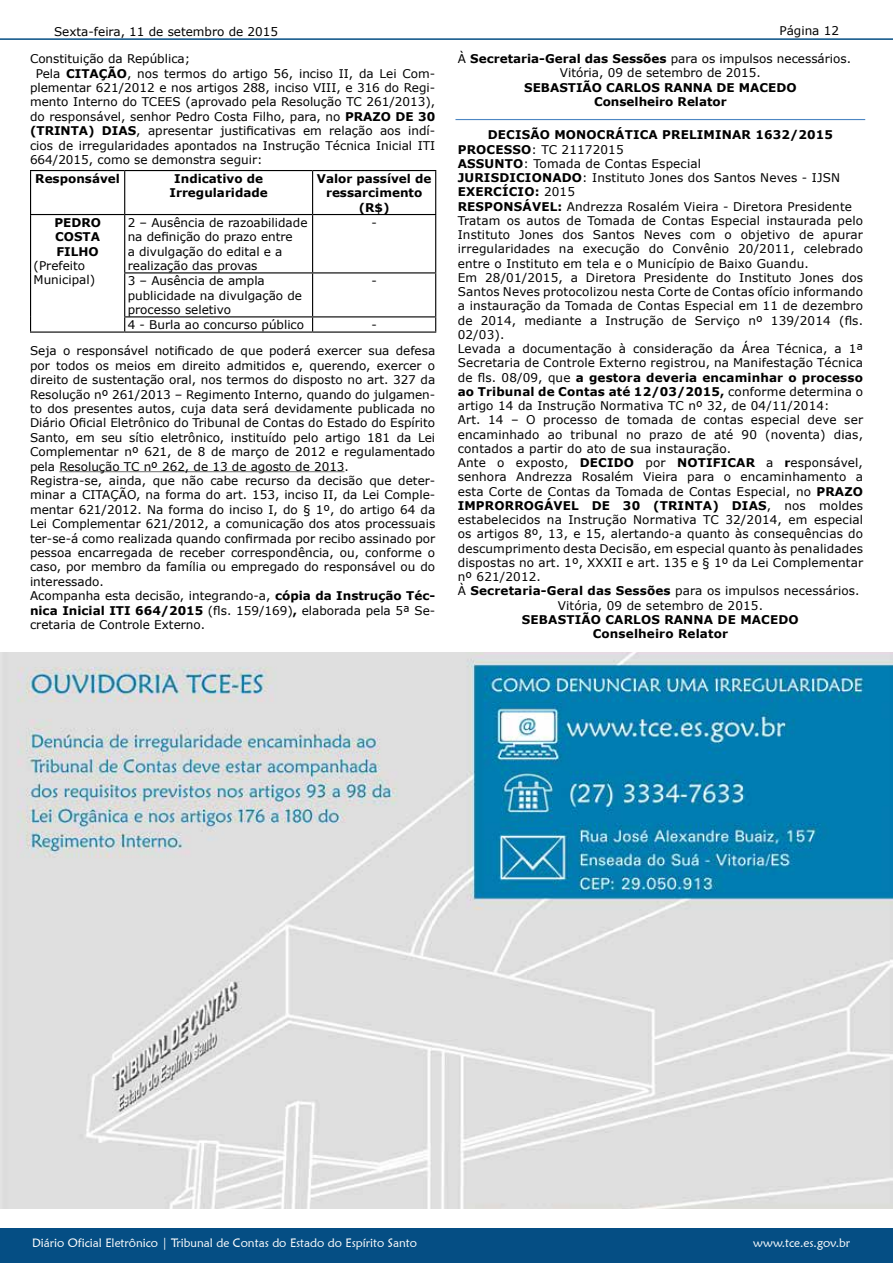
<style>
.page{position:relative;width:893px;height:1263px;background:#fff}
.page>*{position:absolute;margin:0;border:0;box-sizing:border-box;transform-origin:0 0}
.t1{font:12px/14.4px "Verdana";color:#000}
.t2{font:700 12px/14.4px "Verdana";letter-spacing:.01em;color:#000;text-align:center}
.t3{font:12px "Maiandra GD";color:#fff}
.s1{font-weight:700}
.s2{font-weight:400}
</style>
<div class="page">
<div style="left:0;top:1229px;width:893px;height:34px;background:#054e84"></div>
<hr style="left:0;top:38px;width:893px;height:2px;background:#054e84">
<hr style="left:59px;top:471px;width:285px;height:1px;background:#6d6d6d">
<hr style="left:30px;top:170px;width:95px;height:1px;background:#000">
<hr style="left:125px;top:170px;width:188px;height:1px;background:#000">
<hr style="left:313px;top:170px;width:123px;height:1px;background:#000">
<hr style="left:30px;top:214px;width:95px;height:1px;background:#000">
<hr style="left:125px;top:214px;width:188px;height:1px;background:#000">
<hr style="left:313px;top:214px;width:123px;height:1px;background:#000">
<hr style="left:124px;top:272px;width:189px;height:1px;background:#000">
<hr style="left:313px;top:272px;width:123px;height:1px;background:#000">
<hr style="left:124px;top:316px;width:189px;height:1px;background:#000">
<hr style="left:313px;top:316px;width:123px;height:1px;background:#000">
<hr style="left:30px;top:331px;width:95px;height:2px;background:#000">
<hr style="left:125px;top:331px;width:188px;height:2px;background:#000">
<hr style="left:313px;top:331px;width:123px;height:2px;background:#000">
<hr style="left:30px;top:171px;width:1px;height:43px;background:#000">
<hr style="left:30px;top:215px;width:1px;height:58px;background:#000">
<hr style="left:30px;top:273px;width:1px;height:44px;background:#000">
<svg style="left:30px;top:317px;width:1px;height:14px"></svg>
<hr style="left:124px;top:171px;width:1px;height:43px;background:#000">
<hr style="left:312px;top:171px;width:1px;height:43px;background:#000">
<hr style="left:435px;top:171px;width:1px;height:43px;background:#000">
<hr style="left:124px;top:215px;width:1px;height:57px;background:#000">
<hr style="left:312px;top:215px;width:1px;height:57px;background:#000">
<hr style="left:435px;top:215px;width:1px;height:57px;background:#000">
<hr style="left:124px;top:273px;width:1px;height:43px;background:#000">
<hr style="left:312px;top:273px;width:1px;height:43px;background:#000">
<hr style="left:435px;top:273px;width:1px;height:43px;background:#000">
<svg style="left:124px;top:317px;width:1px;height:14px"></svg>
<svg style="left:312px;top:317px;width:1px;height:14px"></svg>
<svg style="left:435px;top:317px;width:1px;height:14px"></svg>
<hr style="left:455px;top:119px;width:410px;height:1px;background:#4d87c4">
<img style="left:0;top:652px;width:893px;height:557px">
<p class="t1" style="left:54px;top:24px;width:226px">Sexta-feira, 11 de setembro de 2015</p>
<p class="t1" style="left:30px;top:51px;width:162px">Constituição da República;</p>
<p class="t1" style="left:36px;top:66px;width:401px">Pela <span class="s1">CITAÇÃO</span>, nos termos do artigo 56, inciso II, da Lei Com-</p>
<p class="t1" style="left:30px;top:80px;width:407px">plementar 621/2012 e nos artigos 288, inciso VIII, e 316 do Regi-</p>
<p class="t1" style="left:30px;top:95px;width:407px">mento Interno do TCEES (aprovado pela Resolução TC 261/2013),</p>
<p class="t1" style="left:30px;top:109px;width:407px">do responsável, senhor Pedro Costa Filho, para, no <span class="s1">PRAZO DE 30</span></p>
<p class="t1" style="left:30px;top:123px;width:407px"><span class="s1">(TRINTA) DIAS</span>, apresentar justificativas em relação aos indí-</p>
<p class="t1" style="left:30px;top:138px;width:407px">cios de irregularidades apontados na Instrução Técnica Inicial ITI</p>
<p class="t1" style="left:30px;top:152px;width:234px">664/2015, como se demonstra seguir:</p>
<p class="t2" style="left:35px;top:171px;width:86px">Responsável</p>
<p class="t2" style="left:169px;top:171px;width:100px">Indicativo de<br>Irregularidade</p>
<p class="t2" style="left:317px;top:171px;width:116px">Valor passível de ressarcimento (R$)</p>
<p class="t2" style="left:54px;top:215px;width:48px;text-align:justify">PEDRO COSTA FILHO</p>
<p class="t1" style="left:34px;top:258px;width:63px">(Prefeito<br>Municipal)</p>
<p class="t1" style="left:128px;top:215px;width:181px">2 – Ausência de razoabilidade na definição do prazo entre<br>a divulgação do edital e a realização das provas</p>
<p class="t1" style="left:371px;top:215px;width:7px">-</p>
<p class="t1" style="left:128px;top:273px;width:176px">3 – Ausência de ampla publicidade na divulgação de processo seletivo</p>
<p class="t1" style="left:371px;top:273px;width:7px">-</p>
<p class="t1" style="left:128px;top:317px;width:178px">4 - Burla ao concurso público</p>
<p class="t1" style="left:30px;top:311px;width:407px;line-height:26.4px;text-indent:341px">-<br>Seja o responsável notificado de que poderá exercer sua defesa</p>
<p class="t1" style="left:30px;top:358px;width:407px">por todos os meios em direito admitidos e, querendo, exercer o direito de sustentação oral, nos termos do disposto no art. 327 da Resolução nº 261/2013 – Regimento Interno, quando do julgamen&shy;to dos presentes autos, cuja data será devidamente publicada no Diário Oficial Eletrônico do Tribunal de Contas do Estado do Espírito Santo, em seu sítio eletrônico, instituído pelo artigo 181 da Lei Complementar nº 621, de 8 de março de 2012 e regulamentado pela Resolução TC nº 262, de 13 de agosto de 2013.<br>Registra-se, ainda, que não cabe recurso da decisão que deter&shy;minar a CITAÇÃO, na forma do art. 153, inciso II, da Lei Comple&shy;mentar 621/2012. Na forma do inciso I, do § 1º, do artigo 64 da Lei Complementar 621/2012, a comunicação dos atos processuais ter-se-á como realizada quando confirmada por recibo assinado por pessoa encarregada de receber correspondência, ou, conforme o caso, por membro da família ou empregado do responsável ou do interessado.<br>Acompanha esta decisão, integrando-a, <span class="s1">cópia da Instrução Téc&shy;nica Inicial ITI 664/2015</span> (fls. 159/169)<span class="s1">,</span> elaborada pela 5ª Se&shy;cretaria de Controle Externo.</p>
<p class="t1" style="left:779px;top:23px;width:61px">Página 12</p>
<p class="t1" style="left:560px;top:51px;width:293px;text-indent:-102px">À <span class="s1">Secretaria-Geral das Sessões</span> para os impulsos necessários.<br>Vitória, 09 de setembro de 2015.</p>
<p class="t2" style="left:524px;top:80px;width:274px">SEBASTIÃO CARLOS RANNA DE MACEDO<br>Conselheiro Relator</p>
<p class="t2" style="left:488px;top:128px;width:347px">DECISÃO MONOCRÁTICA PRELIMINAR 1632/2015</p>
<p class="t1" style="left:458px;top:142px;width:167px"><span class="s1">PROCESSO</span>: TC 21172015</p>
<p class="t1" style="left:458px;top:156px;width:245px"><span class="s1">ASSUNTO</span>: Tomada de Contas Especial</p>
<p class="t1" style="left:458px;top:171px;width:384px"><span class="s1">JURISDICIONADO</span>: Instituto Jones dos Santos Neves - IJSN</p>
<p class="t2" style="left:458px;top:185px;width:119px">EXERCÍCIO: <span class="s2">2015</span></p>
<p class="t1" style="left:458px;top:199px;width:396px"><span class="s1">RESPONSÁVEL:</span> Andrezza Rosalém Vieira - Diretora Presidente</p>
<p class="t1" style="left:458px;top:213px;width:407px">Tratam os autos de Tomada de Contas Especial instaurada pelo</p>
<p class="t1" style="left:458px;top:227px;width:407px">Instituto Jones dos Santos Neves com o objetivo de apurar</p>
<p class="t1" style="left:458px;top:242px;width:407px">irregularidades na execução do Convênio 20/2011, celebrado</p>
<p class="t1" style="left:458px;top:256px;width:352px">entre o Instituto em tela e o Município de Baixo Guandu.</p>
<p class="t1" style="left:458px;top:270px;width:407px">Em 28/01/2015, a Diretora Presidente do Instituto Jones dos</p>
<p class="t1" style="left:458px;top:284px;width:407px">Santos Neves protocolizou nesta Corte de Contas ofício informando</p>
<p class="t1" style="left:458px;top:299px;width:407px">a instauração da Tomada de Contas Especial em 11 de dezembro</p>
<p class="t1" style="left:458px;top:313px;width:407px">de 2014, mediante a Instrução de Serviço nº 139/2014 (fls.</p>
<p class="t1" style="left:458px;top:327px;width:48px">02/03).</p>
<p class="t1" style="left:458px;top:341px;width:407px">Levada a documentação à consideração da Área Técnica, a 1ª</p>
<p class="t1" style="left:458px;top:356px;width:407px">Secretaria de Controle Externo registrou, na Manifestação Técnica</p>
<p class="t2" style="left:458px;top:370px;width:407px"><span class="s2">de fls. 08/09, que</span> a gestora deveria encaminhar o processo</p>
<p class="t2" style="left:458px;top:384px;width:407px">ao Tribunal de Contas até 12/03/2015, <span class="s2">conforme determina o</span></p>
<p class="t1" style="left:458px;top:398px;width:373px">artigo 14 da Instrução Normativa TC nº 32, de 04/11/2014:</p>
<p class="t1" style="left:458px;top:413px;width:407px">Art. 14 – O processo de tomada de contas especial deve ser</p>
<p class="t1" style="left:458px;top:427px;width:407px">encaminhado ao tribunal no prazo de até 90 (noventa) dias,</p>
<p class="t1" style="left:458px;top:441px;width:275px">contados a partir do ato de sua instauração.</p>
<p class="t1" style="left:458px;top:455px;width:407px">Ante o exposto, <span class="s1">DECIDO</span> por <span class="s1">NOTIFICAR</span> a <span class="s1">r</span>esponsável,</p>
<p class="t1" style="left:458px;top:470px;width:407px">senhora Andrezza Rosalém Vieira para o encaminhamento a</p>
<p class="t1" style="left:458px;top:484px;width:407px">esta Corte de Contas da Tomada de Contas Especial, no <span class="s1">PRAZO</span></p>
<p class="t2" style="left:458px;top:498px;width:407px">IMPRORROGÁVEL DE 30 (TRINTA) DIAS<span class="s2">, nos moldes</span></p>
<p class="t1" style="left:458px;top:512px;width:407px">estabelecidos na Instrução Normativa TC 32/2014, em especial</p>
<p class="t1" style="left:458px;top:527px;width:407px">os artigos 8º, 13, e 15, alertando-a quanto às consequências do</p>
<p class="t1" style="left:458px;top:541px;width:407px">descumprimento desta Decisão, em especial quanto às penalidades</p>
<p class="t1" style="left:458px;top:555px;width:407px">dispostas no art. 1º, XXXII e art. 135 e § 1º da Lei Complementar</p>
<p class="t1" style="left:458px;top:569px;width:85px">nº 621/2012.</p>
<p class="t1" style="left:458px;top:584px;width:403px">À <span class="s1">Secretaria-Geral das Sessões</span> para os impulsos necessários.</p>
<p class="t1" style="left:558px;top:598px;width:207px">Vitória, 09 de setembro de 2015.</p>
<p class="t2" style="left:522px;top:612px;width:278px">SEBASTIÃO CARLOS RANNA DE MACEDO<br>Conselheiro Relator</p>
<p class="t3" style="left:32px;top:1235px;width:386px">Diário Oficial Eletrônico | Tribunal de Contas do Estado do Espírito Santo</p>
<p class="t3" style="left:753px;top:1235px;width:98px">www.tce.es.gov.br</p>
</div>
